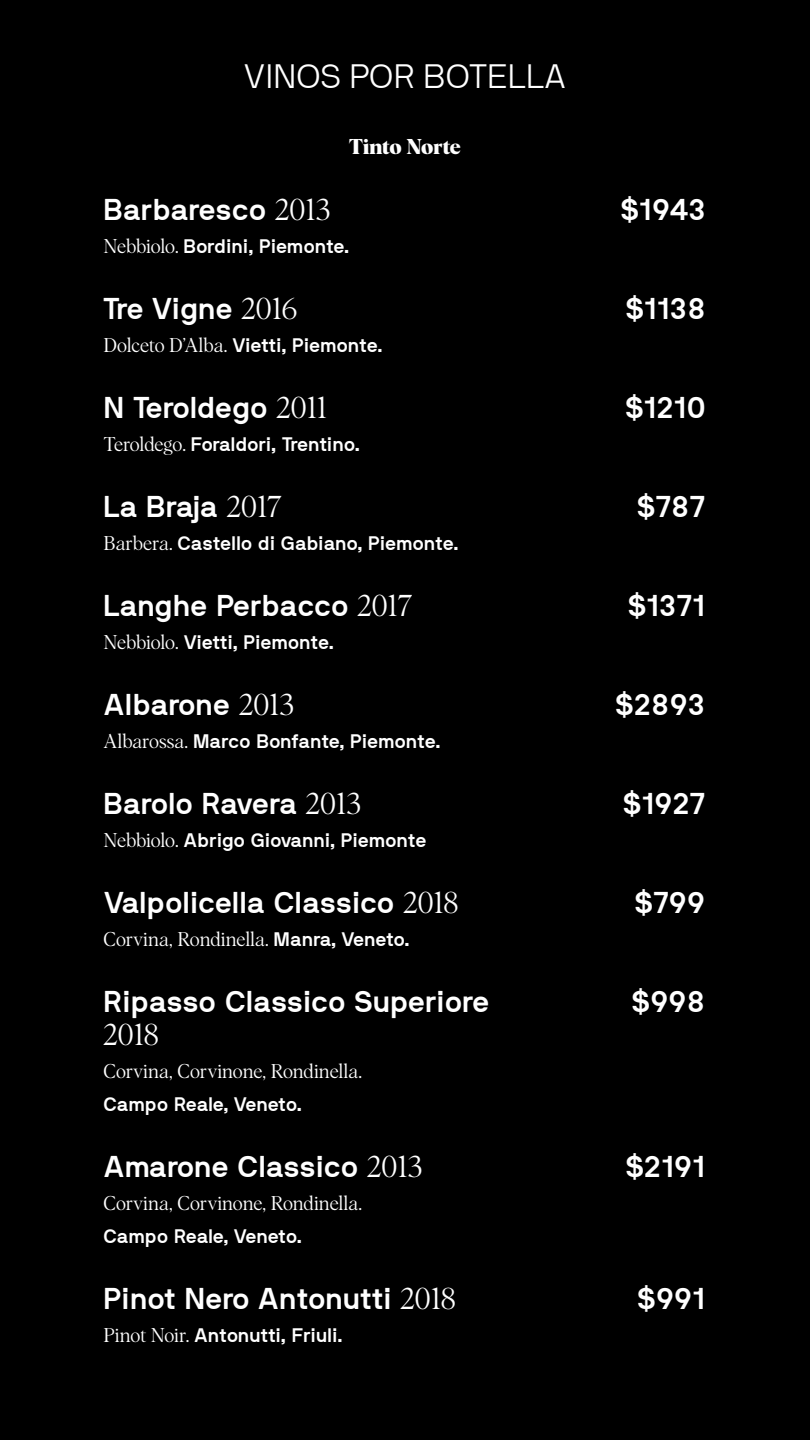
<style>
.page{position:relative;width:810px;height:1440px;background:#000}
.page>*{position:absolute;margin:0;border:0;box-sizing:border-box;transform-origin:0 0}
.t1{font:33.75px "NB International Light Webfont";color:#fff}
.t2{font:30px "NB International Bold Webfont";color:#fff}
.t3{font:300 30px "Albra";color:#fff}
.t4{font:700 21px "Albra";letter-spacing:-.01em;color:#fff}
.t5{font:19.5px "NB International Bold Webfont";color:#fff}
.t6{font:300 19.5px "Albra";letter-spacing:-.01em;color:#fff}
.s1{font-family:"Albra";font-weight:300}
.s2{font-family:"NB International Bold Webfont";font-weight:400}
</style>
<div class="page">
<h1 class="t1" style="left:243px;top:57px;width:325px">VINOS POR BOTELLA</h1>
<p class="t4" style="left:349px;top:131px;width:114px">Tinto Norte</p>
<h2 class="t2" style="left:104px;top:192px;width:228px">Barbaresco <span class="s1">2013</span></h2>
<p class="t5" style="left:104px;top:235px;width:247px"><span class="s1">Nebbiolo.</span> Bordini, Piemonte.</p>
<h2 class="t2" style="left:104px;top:291px;width:196px">Tre Vigne <span class="s1">2016</span></h2>
<p class="t5" style="left:104px;top:334px;width:281px"><span class="s1">Dolceto D’Alba.</span> Vietti, Piemonte.</p>
<h2 class="t2" style="left:104px;top:390px;width:225px">N Teroldego <span class="s1">2011</span></h2>
<p class="t5" style="left:104px;top:433px;width:258px"><span class="s1">Teroldego.</span> Foraldori, Trentino.</p>
<h2 class="t2" style="left:104px;top:489px;width:180px">La Braja <span class="s1">2017</span></h2>
<p class="t5" style="left:104px;top:532px;width:357px"><span class="s1">Barbera.</span> Castello di Gabiano, Piemonte.</p>
<h2 class="t2" style="left:104px;top:588px;width:310px">Langhe Perbacco <span class="s1">2017</span></h2>
<p class="t5" style="left:104px;top:631px;width:232px"><span class="s1">Nebbiolo.</span> Vietti, Piemonte.</p>
<h2 class="t2" style="left:104px;top:687px;width:192px">Albarone <span class="s1">2013</span></h2>
<p class="t5" style="left:104px;top:730px;width:339px"><span class="s1">Albarossa.</span> Marco Bonfante, Piemonte.</p>
<h2 class="t2" style="left:104px;top:786px;width:259px">Barolo Ravera <span class="s1">2013</span></h2>
<p class="t5" style="left:104px;top:829px;width:325px"><span class="s1">Nebbiolo.</span> Abrigo Giovanni, Piemonte</p>
<h2 class="t2" style="left:104px;top:885px;width:357px">Valpolicella Classico <span class="s1">2018</span></h2>
<p class="t6" style="left:104px;top:925px;width:308px">Corvina, Rondinella. <span class="s2">Manra, Veneto.</span></p>
<h2 class="t2" style="left:104px;top:984px;width:388px">Ripasso Classico Superiore</h2>
<h2 class="t3" style="left:104px;top:1012px;width:57px">2018</h2>
<p class="t6" style="left:104px;top:1057px;width:260px">Corvina, Corvinone, Rondinella.</p>
<p class="t5" style="left:104px;top:1093px;width:200px">Campo Reale, Veneto.</p>
<h2 class="t2" style="left:104px;top:1149px;width:320px">Amarone Classico <span class="s1">2013</span></h2>
<p class="t6" style="left:104px;top:1189px;width:260px">Corvina, Corvinone, Rondinella.</p>
<p class="t5" style="left:104px;top:1225px;width:200px">Campo Reale, Veneto.</p>
<h2 class="t2" style="left:104px;top:1281px;width:354px">Pinot Nero Antonutti <span class="s1">2018</span></h2>
<p class="t5" style="left:104px;top:1324px;width:241px"><span class="s1">Pinot Noir.</span> Antonutti, Friuli.</p>
<h2 class="t2" style="left:621px;top:193px;width:87px">$1943</h2>
<h2 class="t2" style="left:626px;top:292px;width:82px">$1138</h2>
<h2 class="t2" style="left:625px;top:391px;width:83px">$1210</h2>
<h2 class="t2" style="left:637px;top:489px;width:70px">$787</h2>
<h2 class="t2" style="left:628px;top:588px;width:79px">$1371</h2>
<h2 class="t2" style="left:616px;top:687px;width:92px">$2893</h2>
<h2 class="t2" style="left:623px;top:786px;width:84px">$1927</h2>
<h2 class="t2" style="left:635px;top:885px;width:72px">$799</h2>
<h2 class="t2" style="left:632px;top:984px;width:76px">$998</h2>
<h2 class="t2" style="left:626px;top:1149px;width:82px">$2191</h2>
<h2 class="t2" style="left:637px;top:1281px;width:70px">$991</h2>
</div>
